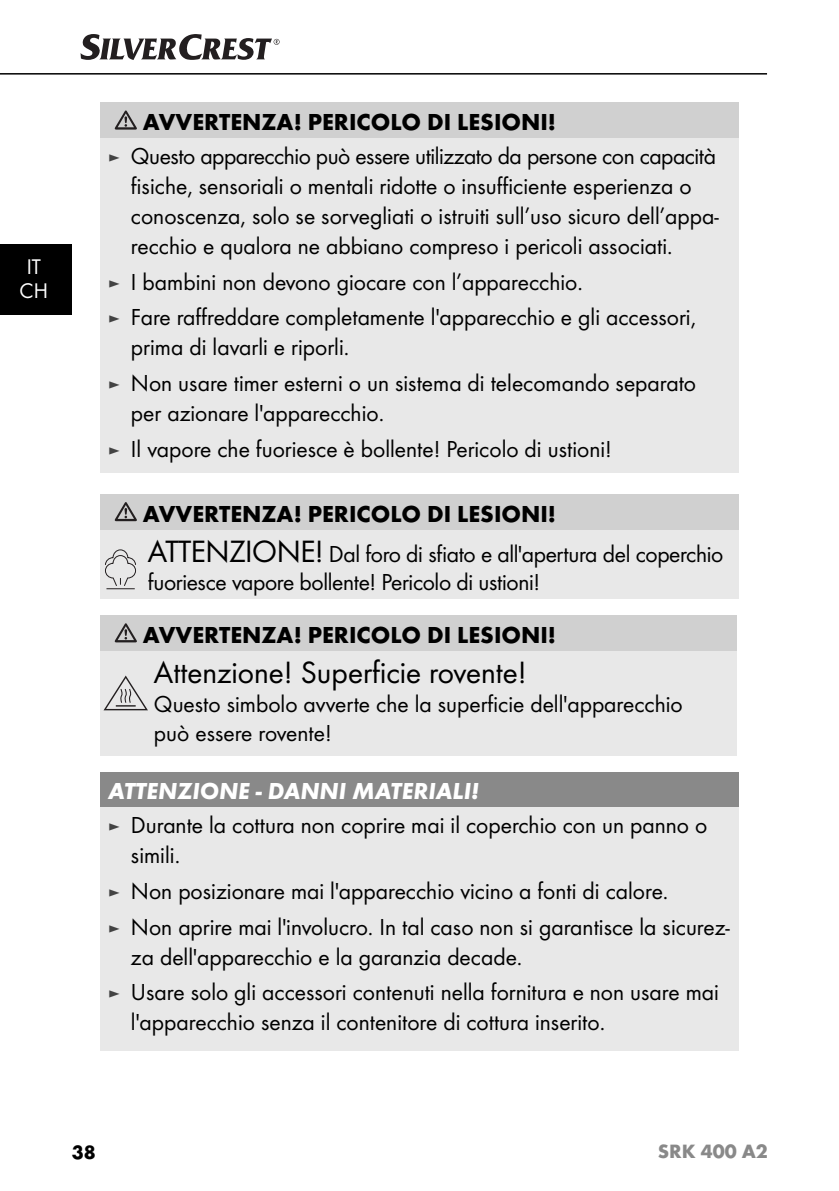
<style>
.page{position:relative;width:839px;height:1191px;background:#fff}
.page>*{position:absolute;margin:0;border:0;box-sizing:border-box;transform-origin:0 0}
.t1{font:32px "Futura Boo";color:#000}
.t2{font:24px/35.6px "Futura Boo";color:#000}
.t3{font:700 24px "Futura";color:#000}
.t4{font:italic 700 24px "Futura";color:#fff}
.t5{font:22px/24px "Futura Boo";color:#fff;text-align:center}
.t6{font:700 20px "Futura";color:#898989}
.t7{font:700 20px "Futura";color:#000}
.s1{font-size:18px;color:#434343}
.s2{font-size:32px}
</style>
<div class="page">
<hr style="left:0;top:73px;width:767px;height:2px;background:#000">
<svg style="left:81px;top:34px;width:199px;height:26px"></svg>
<div style="left:0;top:244px;width:72px;height:71px;background:#000"></div>
<div style="left:100px;top:102px;width:638px;height:36px;background:#d0d0d0"></div>
<div style="left:100px;top:138px;width:638px;height:334px;background:#e8e8e8"></div>
<svg style="left:115px;top:110px;width:22px;height:20px"></svg>
<div style="left:100px;top:494px;width:638px;height:36px;background:#d0d0d0"></div>
<div style="left:100px;top:530px;width:638px;height:68px;background:#e8e8e8"></div>
<svg style="left:115px;top:502px;width:22px;height:19px"></svg>
<div style="left:100px;top:615px;width:637px;height:36px;background:#d0d0d0"></div>
<div style="left:100px;top:651px;width:637px;height:105px;background:#e8e8e8"></div>
<svg style="left:115px;top:623px;width:22px;height:19px"></svg>
<div style="left:100px;top:772px;width:638px;height:35px;background:#898989"></div>
<div style="left:100px;top:807px;width:638px;height:243px;background:#e8e8e8"></div>
<svg style="left:105px;top:549px;width:31px;height:40px"></svg>
<svg style="left:104px;top:675px;width:43px;height:35px"></svg>
<p class="t5" style="left:20px;top:257px;width:30px">IT<br>CH</p>
<p class="t3" style="left:143px;top:112px;width:415px">AVVERTENZA! PERICOLO DI LESIONI!</p>
<p class="t2" style="left:131px;top:143px;width:589px;line-height:30px;text-indent:-23px"><span class="s1">►</span> Questo apparecchio può essere utilizzato da persone con capacità fisiche, sensoriali o mentali ridotte o insufficiente esperienza o conoscenza, solo se sorvegliati o istruiti sull’uso sicuro dell’appa&shy;recchio e qualora ne abbiano compreso i pericoli associati.</p>
<p class="t2" style="left:108px;top:266px;width:589px"><span class="s1">►</span> I bambini non devono giocare con l’apparecchio.<br><span class="s1">►</span> Fare raffreddare completamente l'apparecchio e gli accessori,</p>
<p class="t2" style="left:108px;top:331px;width:589px;text-indent:23px">prima di lavarli e riporli.<br><span class="s1">►</span> Non usare timer esterni o un sistema di telecomando separato</p>
<p class="t2" style="left:108px;top:397px;width:505px;text-indent:23px">per azionare l'apparecchio.<br><span class="s1">►</span> Il vapore che fuoriesce è bollente! Pericolo di ustioni!</p>
<p class="t3" style="left:143px;top:504px;width:415px">AVVERTENZA! PERICOLO DI LESIONI!</p>
<p class="t2" style="left:148px;top:541px;width:577px;line-height:28.8px"><span class="s2">ATTENZIONE!</span> Dal foro di sfiato e all'apertura del coperchio fuoriesce vapore bollente! Pericolo di ustioni!</p>
<p class="t3" style="left:143px;top:625px;width:415px">AVVERTENZA! PERICOLO DI LESIONI!</p>
<h1 class="t1" style="left:154px;top:659px;width:374px">Attenzione! Superficie rovente!</h1>
<p class="t2" style="left:154px;top:691px;width:530px;line-height:28.8px">Questo simbolo avverte che la superficie dell'apparecchio può essere rovente!</p>
<p class="t4" style="left:108px;top:783px;width:373px">ATTENZIONE - DANNI MATERIALI!</p>
<p class="t2" style="left:131px;top:812px;width:578px;line-height:30px;text-indent:-23px"><span class="s1">►</span> Durante la cottura non coprire mai il coperchio con un panno o simili.</p>
<p class="t2" style="left:108px;top:875px;width:623px"><span class="s1">►</span> Non posizionare mai l'apparecchio vicino a fonti di calore.<br><span class="s1">►</span> Non aprire mai l'involucro. In tal caso non si garantisce la sicurez-</p>
<p class="t2" style="left:108px;top:940px;width:612px;text-indent:23px">za dell'apparecchio e la garanzia decade.<br><span class="s1">►</span> Usare solo gli accessori contenuti nella fornitura e non usare mai</p>
<p class="t2" style="left:131px;top:1006px;width:476px">l'apparecchio senza il contenitore di cottura inserito.</p>
<p class="t7" style="left:72px;top:1144px;width:26px">38</p>
<p class="t6" style="left:658px;top:1143px;width:112px">SRK 400 A2</p>
</div>
